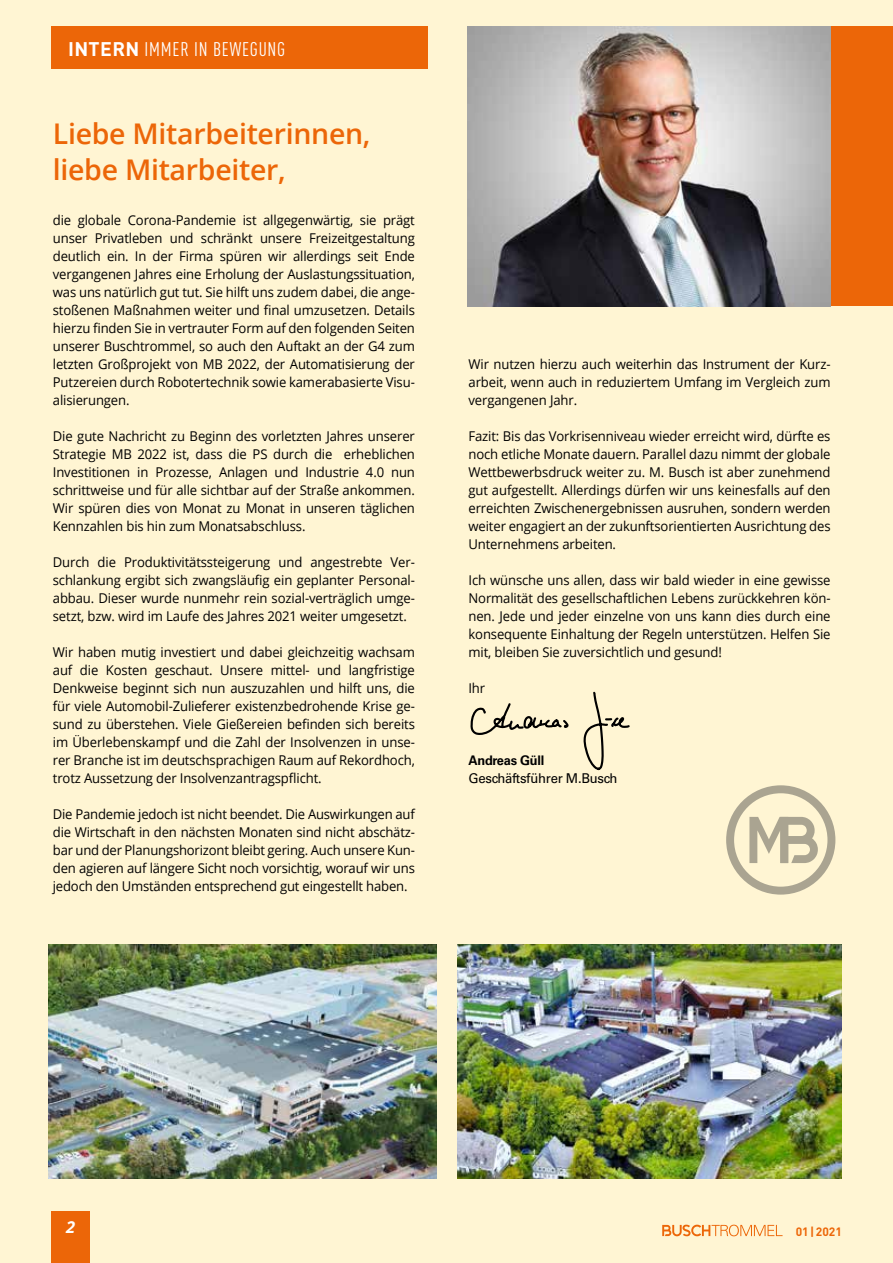
<style>
.page{position:relative;width:893px;height:1263px;background:#fff5d3}
.page>*{position:absolute;margin:0;border:0;box-sizing:border-box;transform-origin:0 0}
.t1{font:600 28.5px/36px "Open Sans";letter-spacing:-.01em;color:#ec6608}
.t2{font:19.5px "DIN Cond";letter-spacing:.04em;color:#fff}
.t3{font:italic 700 16.5px "Open Sans";color:#fff}
.t4{font:13.5px/18px "Open Sans";letter-spacing:-.01em;color:#000;text-align:justify}
.t5{font:13.5px "Univers LT Std";letter-spacing:-.02em;color:#000}
.t6{font:700 13.2px "Univers LT Std";letter-spacing:-.02em;color:#000}
.t7{font:700 12px "DIN";color:#ec6608}
.s1{font-family:"DIN";font-weight:700}
</style>
<div class="page">
<div style="left:468px;top:27px;width:425px;height:279px;background:#ec6608"></div>
<img style="left:468px;top:27px;width:362px;height:279px">
<svg style="left:470px;top:691px;width:160px;height:80px"></svg>
<img style="left:49px;top:944px;width:388px;height:235px">
<img style="left:457px;top:944px;width:385px;height:235px">
<svg style="left:662px;top:1225px;width:121px;height:11px"></svg>
<div style="left:51px;top:27px;width:377px;height:42px;background:#ec6608"></div>
<div style="left:51px;top:1212px;width:39px;height:51px;background:#ec6608"></div>
<svg style="left:726px;top:785px;width:109px;height:110px"></svg>
<h2 class="t2" style="left:68px;top:38px;width:219px"><span class="s1">INTERN</span> IMMER IN BEWEGUNG</h2>
<h1 class="t1" style="left:53px;top:115px;width:319px">Liebe Mitarbeiterinnen, liebe Mitarbeiter,</h1>
<p class="t4" style="left:53px;top:211px;width:364px">die globale Corona-Pandemie ist allgegenwärtig, sie prägt unser Privatleben und schränkt unsere Freizeitgestaltung deutlich ein. In der Firma spüren wir allerdings seit Ende vergangenen Jahres eine Erholung der Auslastungssituation, was uns natürlich gut tut. Sie hilft uns zudem dabei, die ange&shy;stoßenen Maßnahmen weiter und final umzusetzen. Details hierzu finden Sie in vertrauter Form auf den folgenden Seiten unserer Buschtrommel, so auch den Auftakt an der G4 zum letzten Großprojekt von MB 2022, der Automatisierung der Putzereien durch Robotertechnik sowie kamerabasierte Visu&shy;alisierungen.</p>
<p class="t4" style="left:53px;top:427px;width:364px">Die gute Nachricht zu Beginn des vorletzten Jahres unserer Strategie MB 2022 ist, dass die PS durch die erheblichen Investitionen in Prozesse, Anlagen und Industrie 4.0 nun schrittweise und für alle sichtbar auf der Straße ankommen.<br>Wir spüren dies von Monat zu Monat in unseren täglichen Kennzahlen bis hin zum Monatsabschluss.</p>
<p class="t4" style="left:53px;top:553px;width:364px">Durch die Produktivitätssteigerung und angestrebte Ver&shy;schlankung ergibt sich zwangsläufig ein geplanter Personal&shy;abbau. Dieser wurde nunmehr rein sozial-verträglich umge&shy;setzt, bzw. wird im Laufe des Jahres 2021 weiter umgesetzt.</p>
<p class="t4" style="left:53px;top:643px;width:364px">Wir haben mutig investiert und dabei gleichzeitig wachsam auf die Kosten geschaut. Unsere mittel- und langfristige Denkweise beginnt sich nun auszuzahlen und hilft uns, die für viele Automobil-Zulieferer existenzbedrohende Krise ge&shy;sund zu überstehen. Viele Gießereien befinden sich bereits im Überlebenskampf und die Zahl der Insolvenzen in unse&shy;rer Branche ist im deutschsprachigen Raum auf Rekordhoch, trotz Aussetzung der Insolvenzantragspflicht.</p>
<p class="t4" style="left:53px;top:805px;width:364px">Die Pandemie jedoch ist nicht beendet. Die Auswirkungen auf die Wirtschaft in den nächsten Monaten sind nicht abschätz&shy;bar und der Planungshorizont bleibt gering. Auch unsere Kun&shy;den agieren auf längere Sicht noch vorsichtig, worauf wir uns jedoch den Umständen entsprechend gut eingestellt haben.</p>
<p class="t4" style="left:468px;top:355px;width:364px">Wir nutzen hierzu auch weiterhin das Instrument der Kurz&shy;arbeit, wenn auch in reduziertem Umfang im Vergleich zum vergangenen Jahr.</p>
<p class="t4" style="left:468px;top:427px;width:364px">Fazit: Bis das Vorkrisenniveau wieder erreicht wird, dürfte es noch etliche Monate dauern. Parallel dazu nimmt der globale Wettbewerbsdruck weiter zu. M. Busch ist aber zunehmend gut aufgestellt. Allerdings dürfen wir uns keinesfalls auf den erreichten Zwischenergebnissen ausruhen, sondern werden weiter engagiert an der zukunftsorientierten Ausrichtung des Unternehmens arbeiten.</p>
<p class="t4" style="left:468px;top:571px;width:364px">Ich wünsche uns allen, dass wir bald wieder in eine gewisse Normalität des gesellschaftlichen Lebens zurückkehren kön&shy;nen. Jede und jeder einzelne von uns kann dies durch eine konsequente Einhaltung der Regeln unterstützen. Helfen Sie mit, bleiben Sie zuversichtlich und gesund!</p>
<p class="t4" style="left:468px;top:679px;width:18px">Ihr</p>
<p class="t6" style="left:468px;top:753px;width:77px">Andreas Güll</p>
<p class="t5" style="left:468px;top:770px;width:151px">Geschäftsführer M.Busch</p>
<p class="t3" style="left:66px;top:1215px;width:11px">2</p>
<p class="t7" style="left:796px;top:1224px;width:48px">01|2021</p>
</div>
